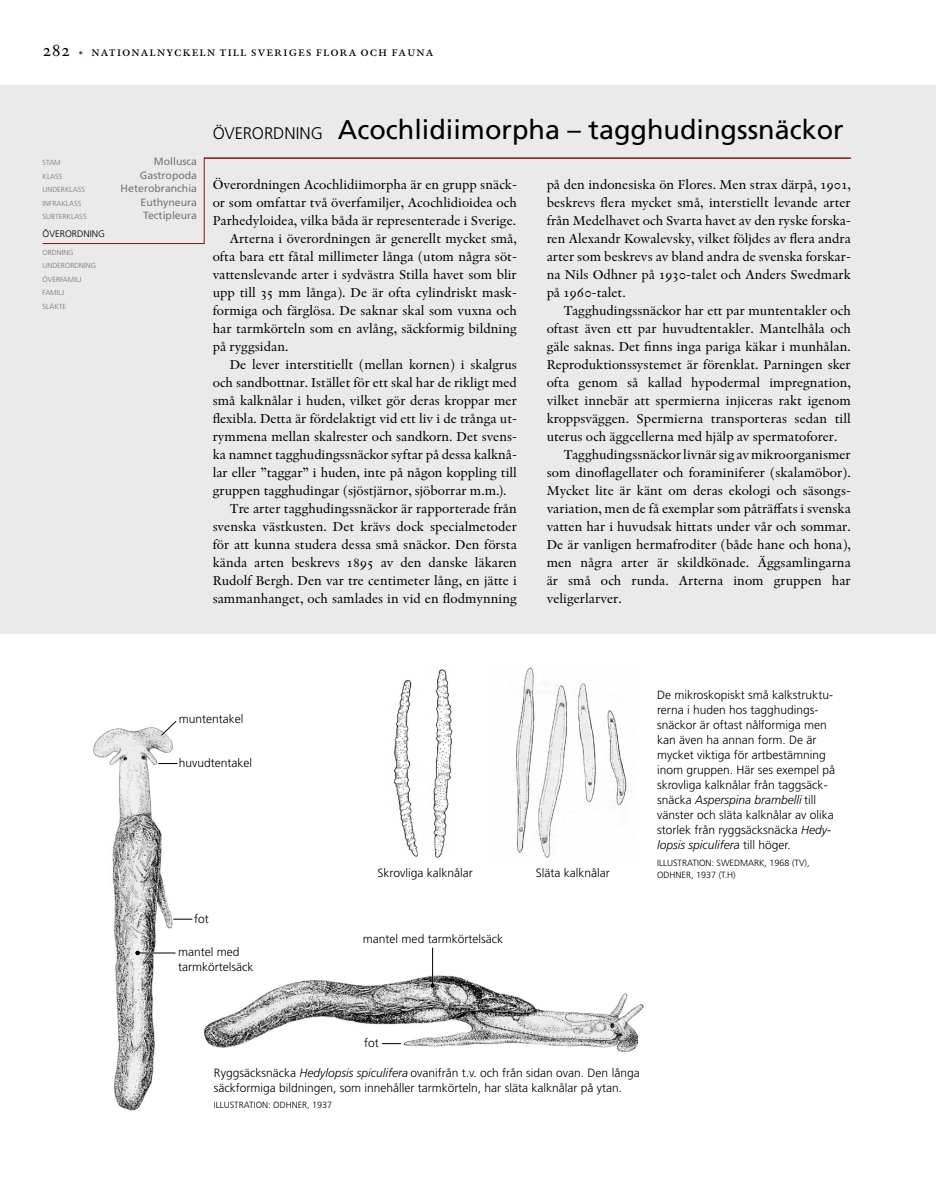
<style>
.page{position:relative;width:936px;height:1191px;background:#fff}
.page>*{position:absolute;margin:0;border:0;box-sizing:border-box;transform-origin:0 0}
.t1{font:27px "Frutiger LT Pro";color:#000}
.t2{font:13.5px/18px "Indigo Antiqua Pro Text";color:#000;text-align:justify}
.t3{font:300 12px/15px "Frutiger LT Pro";color:#000}
.t4{font:10.5px "Frutiger LT Pro";color:#767676}
.t5{font:300 9.45px "Frutiger LT Pro";color:#000}
.t6{font:300 9px/12px "Frutiger LT Pro";color:#000}
.t7{font:300 7.35px/13.5px "Frutiger LT Pro";color:#767676}
.s1{font-size:18px}
.s2{color:#a3282e}
.s3{font-weight:300;font-size:16.8px}
.s4{font-style:italic}
</style>
<div class="page">
<img style="left:204px;top:947px;width:440px;height:105px">
<svg style="left:382px;top:1043px;width:18px;height:1px"></svg>
<svg style="left:430px;top:983px;width:5px;height:5px"></svg>
<div style="left:0;top:85px;width:935px;height:549px;background:#eaeaea"></div>
<hr style="left:204px;top:157px;width:646px;height:2px;background:#7f1712">
<svg style="left:42px;top:157px;width:162px;height:87px"></svg>
<img style="left:393px;top:669px;width:60px;height:189px">
<img style="left:513px;top:668px;width:114px;height:190px">
<img style="left:93px;top:727px;width:99px;height:384px">
<svg style="left:174px;top:919px;width:18px;height:1px"></svg>
<svg style="left:159px;top:763px;width:18px;height:1px"></svg>
<svg style="left:160px;top:721px;width:17px;height:15px"></svg>
<svg style="left:135px;top:950px;width:5px;height:5px"></svg>
<p class="t2" style="left:43px;top:43px;width:393px"><span class="s1">282</span> <span class="s2">•</span> nationalnyckeln till sveriges flora och fauna</p>
<p class="t7" style="left:43px;top:156px;width:20px">STAM</p>
<p class="t4" style="left:154px;top:155px;width:45px">Mollusca</p>
<p class="t7" style="left:43px;top:169px;width:22px">KLASS</p>
<p class="t4" style="left:140px;top:169px;width:59px">Gastropoda</p>
<p class="t7" style="left:43px;top:183px;width:44px">UNDERKLASS</p>
<p class="t4" style="left:121px;top:182px;width:78px">Heterobranchia</p>
<p class="t7" style="left:43px;top:196px;width:40px">INFRAKLASS</p>
<p class="t4" style="left:140px;top:196px;width:58px">Euthyneura</p>
<p class="t7" style="left:43px;top:210px;width:46px">SUBTERKLASS</p>
<p class="t4" style="left:143px;top:209px;width:56px">Tectipleura</p>
<p class="t5" style="left:43px;top:228px;width:64px">ÖVERORDNING</p>
<p class="t7" style="left:43px;top:245px;width:55px">ORDNING<br>UNDERORDNING<br>ÖVERFAMILJ<br>FAMILJ<br>SLÄKTE</p>
<h1 class="t1" style="left:213px;top:114px;width:632px"><span class="s3">ÖVERORDNING</span> Acochlidiimorpha – tagghudingssnäckor</h1>
<p class="t2" style="left:213px;top:176px;width:305px">Överordningen Acochlidiimorpha är en grupp snäck-</p>
<p class="t2" style="left:213px;top:194px;width:306px">or som omfattar två överfamiljer, Acochlidioidea och</p>
<p class="t2" style="left:213px;top:212px;width:305px">Parhedyloidea, vilka båda är representerade i Sverige.</p>
<p class="t2" style="left:230px;top:230px;width:288px">Arterna i överordningen är generellt mycket små,</p>
<p class="t2" style="left:213px;top:248px;width:305px">ofta bara ett fåtal millimeter långa (utom några söt-</p>
<p class="t2" style="left:213px;top:266px;width:305px">vattenslevande arter i sydvästra Stilla havet som blir</p>
<p class="t2" style="left:213px;top:284px;width:306px">upp till 35 mm långa). De är ofta cylindriskt mask-</p>
<p class="t2" style="left:213px;top:302px;width:306px">formiga och färglösa. De saknar skal som vuxna och</p>
<p class="t2" style="left:213px;top:320px;width:306px">har tarmkörteln som en avlång, säckformig bildning</p>
<p class="t2" style="left:213px;top:338px;width:77px">på ryggsidan.</p>
<p class="t2" style="left:230px;top:356px;width:289px">De lever interstitiellt (mellan kornen) i skalgrus</p>
<p class="t2" style="left:213px;top:374px;width:306px">och sandbottnar. Istället för ett skal har de rikligt med</p>
<p class="t2" style="left:213px;top:391px;width:306px">små kalknålar i huden, vilket gör deras kroppar mer</p>
<p class="t2" style="left:213px;top:409px;width:306px">flexibla. Detta är fördelaktigt vid ett liv i de trånga ut-</p>
<p class="t2" style="left:213px;top:427px;width:306px">rymmena mellan skalrester och sandkorn. Det svens-</p>
<p class="t2" style="left:213px;top:445px;width:306px">ka namnet tagghudingssnäckor syftar på dessa kalknå-</p>
<p class="t2" style="left:213px;top:463px;width:306px">lar eller ”taggar” i huden, inte på någon koppling till</p>
<p class="t2" style="left:213px;top:481px;width:295px">gruppen tagghudingar (sjöstjärnor, sjöborrar m.m.).</p>
<p class="t2" style="left:230px;top:499px;width:289px">Tre arter tagghudingssnäckor är rapporterade från</p>
<p class="t2" style="left:213px;top:517px;width:306px">svenska västkusten. Det krävs dock specialmetoder</p>
<p class="t2" style="left:213px;top:535px;width:306px">för att kunna studera dessa små snäckor. Den första</p>
<p class="t2" style="left:213px;top:553px;width:306px">kända arten beskrevs 1895 av den danske läkaren</p>
<p class="t2" style="left:213px;top:571px;width:306px">Rudolf Bergh. Den var tre centimeter lång, en jätte i</p>
<p class="t2" style="left:213px;top:589px;width:306px">sammanhanget, och samlades in vid en flodmynning</p>
<p class="t2" style="left:546px;top:175px;width:306px">på den indonesiska ön Flores. Men strax därpå, 1901, beskrevs flera mycket små, interstiellt levande arter från Medelhavet och Svarta havet av den ryske forska&shy;ren Alexandr Kowalevsky, vilket följdes av flera andra arter som beskrevs av bland andra de svenska forskar&shy;na Nils Odhner på 1930-talet och Anders Swedmark på 1960-talet.</p>
<p class="t2" style="left:563px;top:301px;width:289px">Tagghudingssnäckor har ett par muntentakler och</p>
<p class="t2" style="left:546px;top:319px;width:306px">oftast även ett par huvudtentakler. Mantelhåla och</p>
<p class="t2" style="left:546px;top:337px;width:306px">gäle saknas. Det finns inga pariga käkar i munhålan.</p>
<p class="t2" style="left:546px;top:355px;width:306px">Reproduktionssystemet är förenklat. Parningen sker</p>
<p class="t2" style="left:546px;top:373px;width:305px">ofta genom så kallad hypodermal impregnation,</p>
<p class="t2" style="left:546px;top:391px;width:306px">vilket innebär att spermierna injiceras rakt igenom</p>
<p class="t2" style="left:546px;top:409px;width:306px">kroppsväggen. Spermierna transporteras sedan till</p>
<p class="t2" style="left:546px;top:427px;width:292px">uterus och äggcellerna med hjälp av spermatoforer.</p>
<p class="t2" style="left:563px;top:445px;width:289px">Tagghudingssnäckor livnär sig av mikroorganismer</p>
<p class="t2" style="left:546px;top:463px;width:306px">som dinoflagellater och foraminiferer (skalamöbor).</p>
<p class="t2" style="left:546px;top:481px;width:304px">Mycket lite är känt om deras ekologi och säsongs-</p>
<p class="t2" style="left:546px;top:499px;width:306px">variation, men de få exemplar som påträffats i svenska</p>
<p class="t2" style="left:546px;top:517px;width:305px">vatten har i huvudsak hittats under vår och sommar.</p>
<p class="t2" style="left:546px;top:535px;width:306px">De är vanligen hermafroditer (både hane och hona),</p>
<p class="t2" style="left:546px;top:553px;width:306px">men några arter är skildkönade. Äggsamlingarna</p>
<p class="t2" style="left:546px;top:571px;width:306px">är små och runda. Arterna inom gruppen har</p>
<p class="t2" style="left:546px;top:589px;width:77px">veligerlarver.</p>
<p class="t3" style="left:179px;top:712px;width:66px">muntentakel</p>
<p class="t3" style="left:179px;top:755px;width:75px">huvudtentakel</p>
<p class="t3" style="left:194px;top:911px;width:16px">fot</p>
<p class="t3" style="left:178px;top:944px;width:77px">mantel med tarmkörtelsäck</p>
<p class="t3" style="left:377px;top:865px;width:97px">Skrovliga kalknålar</p>
<p class="t3" style="left:536px;top:865px;width:75px">Släta kalknålar</p>
<p class="t3" style="left:363px;top:931px;width:141px">mantel med tarmkörtelsäck</p>
<p class="t3" style="left:657px;top:688px;width:180px">De mikroskopiskt små kalkstruktu&shy;rerna i huden hos tagghudings&shy;snäckor är oftast nålformiga men kan även ha annan form. De är mycket viktiga för artbestämning inom gruppen. Här ses exempel på skrovliga kalknålar från taggsäck&shy;snäcka <span class="s4">Asperspina brambelli</span> till vänster och släta kalknålar av olika storlek från ryggsäcksnäcka <span class="s4">Hedy&shy;lopsis spiculifera</span> till höger.</p>
<p class="t6" style="left:657px;top:856px;width:154px">ILLUSTRATION: SWEDMARK, 1968 (TV),<br>ODHNER, 1937 (T.H)</p>
<p class="t3" style="left:364px;top:1035px;width:16px">fot</p>
<p class="t3" style="left:214px;top:1065px;width:427px">Ryggsäcksnäcka <span class="s4">Hedylopsis spiculifera</span> ovanifrån t.v. och från sidan ovan. Den långa säckformiga bildningen, som innehåller tarmkörteln, har släta kalknålar på ytan.</p>
<p class="t6" style="left:214px;top:1099px;width:120px">ILLUSTRATION: ODHNER, 1937</p>
</div>
